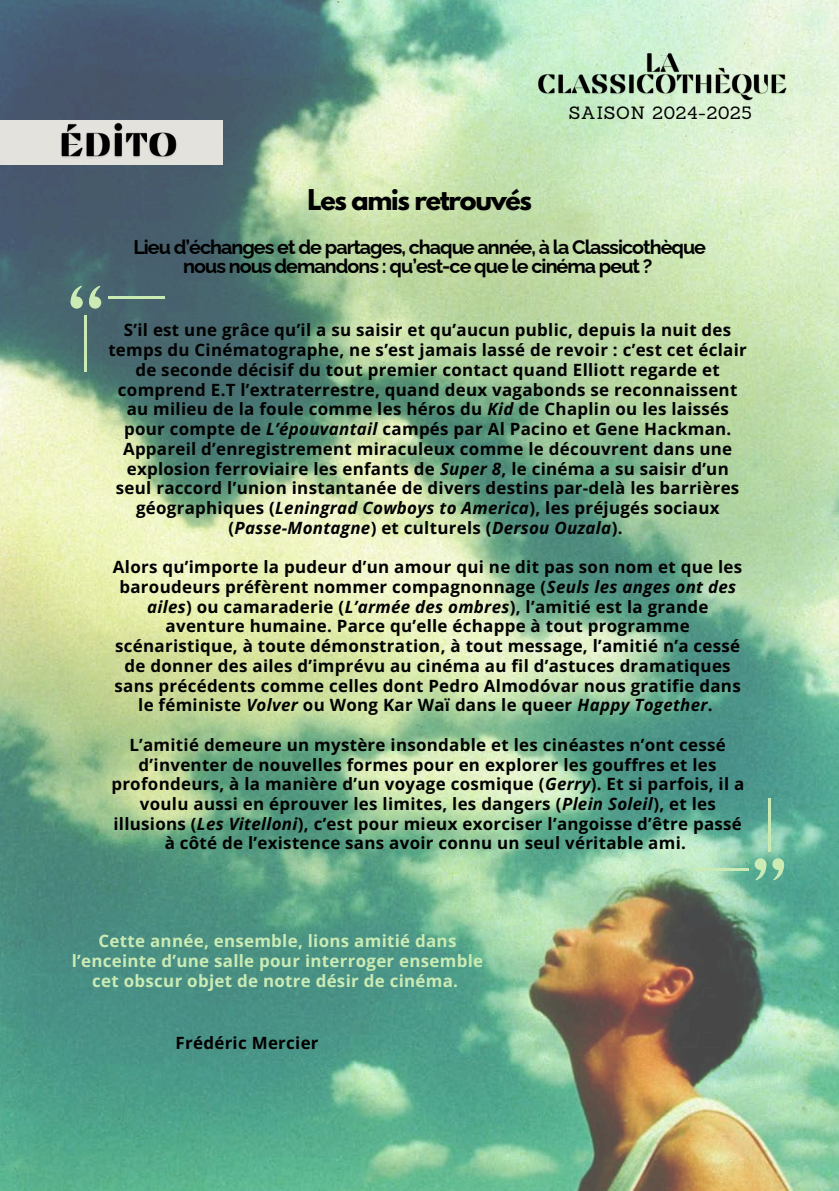
<style>
.page{position:relative;width:839px;height:1191px;background:#fff}
.page>*{position:absolute;margin:0;border:0;box-sizing:border-box;transform-origin:0 0}
.t1{font:700 25.4px "League Spartan";letter-spacing:-.05em;color:#000}
.t2{font:700 19.8px/18px "Raleway";letter-spacing:-.05em;color:#000;text-align:center}
.t3{font:17.4px "Sanchez";letter-spacing:.05em;color:#000}
.t4{font:700 17px/19.8px "Open Sans";letter-spacing:.015em;color:#000;text-align:center}
.t5{font:700 17px/19.8px "Open Sans";letter-spacing:.015em;color:#cbebb4;text-align:center}
.s1{font-style:italic}
</style>
<div class="page">
<img style="left:0;top:0;width:838px;height:1190px">
<svg style="left:89px;top:296px;width:12px;height:13px"></svg>
<svg style="left:88px;top:286px;width:13px;height:21px"></svg>
<svg style="left:71px;top:296px;width:12px;height:13px"></svg>
<svg style="left:69px;top:286px;width:13px;height:21px"></svg>
<hr style="left:84px;top:315px;width:3px;height:56px;background:#cbebb4">
<hr style="left:108px;top:296px;width:56px;height:3px;background:#cbebb4">
<svg style="left:754px;top:858px;width:12px;height:12px"></svg>
<svg style="left:772px;top:858px;width:12px;height:12px"></svg>
<svg style="left:755px;top:860px;width:30px;height:21px"></svg>
<hr style="left:768px;top:798px;width:2px;height:54px;background:#cbebb4">
<hr style="left:694px;top:868px;width:54px;height:2px;background:#cbebb4">
<div style="left:0;top:120px;width:223px;height:45px;background:#e4e2dd"></div>
<img style="left:55px;top:117px;width:130px;height:49px">
<img style="left:533px;top:50px;width:258px;height:55px">
<p class="t3" style="left:569px;top:101px;width:184px">SAISON 2024-2025</p>
<p class="t1" style="left:307px;top:187px;width:226px">Les amis retrouvés</p>
<p class="t2" style="left:133px;top:238px;width:574px">Lieu d’échanges et de partages, chaque année, à la Classicothèque nous nous demandons : qu’est-ce que le cinéma peut ?</p>
<h5 class="t4" style="left:108px;top:320px;width:640px">S’il est une grâce qu’il a su saisir et qu’aucun public, depuis la nuit des temps du Cinématographe, ne s’est jamais lassé de revoir : c’est cet éclair de seconde décisif du tout premier contact quand Elliott regarde et comprend E.T l’extraterrestre, quand deux vagabonds se reconnaissent au milieu de la foule comme les héros du <span class="s1">Kid</span> de Chaplin ou les laissés pour compte de <span class="s1">L’épouvantail</span> campés par Al Pacino et Gene Hackman.<br>Appareil d’enregistrement miraculeux comme le découvrent dans une explosion ferroviaire les enfants de <span class="s1">Super 8</span>, le cinéma a su saisir d’un seul raccord l’union instantanée de divers destins par-delà les barrières géographiques (<span class="s1">Leningrad Cowboys to America</span>), les préjugés sociaux (<span class="s1">Passe-Montagne</span>) et culturels (<span class="s1">Dersou Ouzala</span>).</h5>
<h3 class="t4" style="left:113px;top:557px;width:630px">Alors qu’importe la pudeur d’un amour qui ne dit pas son nom et que les baroudeurs préfèrent nommer compagnonnage (<span class="s1">Seuls les anges ont des ailes</span>) ou camaraderie (<span class="s1">L’armée des ombres</span>), l’amitié est la grande aventure humaine. Parce qu’elle échappe à tout programme scénaristique, à toute démonstration, à tout message, l’amitié n’a cessé de donner des ailes d’imprévu au cinéma au fil d’astuces dramatiques sans précédents comme celles dont Pedro Almodóvar nous gratifie dans le féministe <span class="s1">Volver</span> ou Wong Kar Waï dans le queer <span class="s1">Happy Together</span>.</h3>
<h4 class="t4" style="left:111px;top:734px;width:634px">L’amitié demeure un mystère insondable et les cinéastes n’ont cessé d’inventer de nouvelles formes pour en explorer les gouffres et les profondeurs, à la manière d’un voyage cosmique (<span class="s1">Gerry</span>). Et si parfois, il a voulu aussi en éprouver les limites, les dangers (<span class="s1">Plein Soleil</span>), et les illusions (<span class="s1">Les Vitelloni</span>), c’est pour mieux exorciser l’angoisse d’être passé à côté de l’existence sans avoir connu un seul véritable ami.</h4>
<p class="t5" style="left:72px;top:931px;width:413px">Cette année, ensemble, lions amitié dans l’enceinte d’une salle pour interroger ensemble cet obscur objet de notre désir de cinéma.</p>
<p class="t4" style="left:176px;top:1033px;width:144px">Frédéric Mercier</p>
</div>
